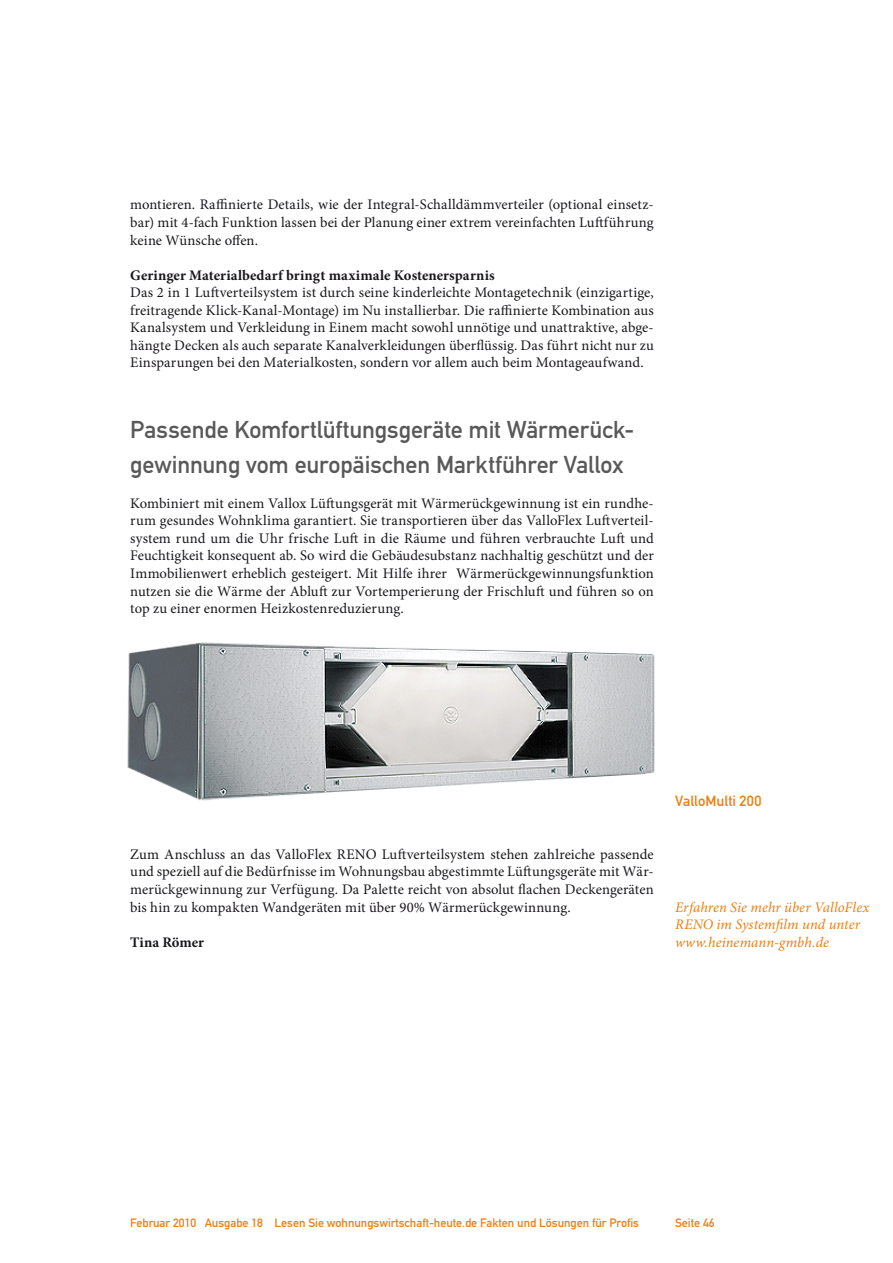
<style>
.page{position:relative;width:893px;height:1263px;background:#fff}
.page>*{position:absolute;margin:0;border:0;box-sizing:border-box;transform-origin:0 0}
.Überschrift_Grau{font:24px/35.1px "DIN Mittelschrift";letter-spacing:-.005em;color:#5a5959}
.Fließtext_erste_Zeil{font:14.7px/17.5px "Minion Pro";letter-spacing:.005em;color:#1a171c;text-align:justify}
.Zwischentext{font:italic 14.7px/17.5px "Minion Pro";letter-spacing:.005em;color:#ee7e11}
.AUTOR{font:700 14.7px "Minion Pro";letter-spacing:.005em;color:#1a171c}
.Bildunterschrift{font:14.7px "DIN Mittelschrift";letter-spacing:.005em;color:#ee7e11}
.t1{font:12px "DIN Mittelschrift";color:#ee7e11}
</style>
<div class="page">
<img style="left:127px;top:642px;width:528px;height:159px">
<p class="Fließtext_erste_Zeil" style="left:130px;top:196px;width:525px">montieren. Raffinierte Details, wie der Integral-Schalldämmverteiler (optional einsetz&shy;bar) mit 4-fach Funktion lassen bei der Planung einer extrem vereinfachten Luftführung keine Wünsche offen.</p>
<p class="AUTOR" style="left:130px;top:265px;width:366px">Geringer Materialbedarf bringt maximale Kostenersparnis</p>
<p class="Fließtext_erste_Zeil" style="left:130px;top:284px;width:525px">Das 2 in 1 Luftverteilsystem ist durch seine kinderleichte Montagetechnik (einzigartige, freitragende Klick-Kanal-Montage) im Nu installierbar. Die raffinierte Kombination aus Kanalsystem und Verkleidung in Einem macht sowohl unnötige und unattraktive, abge&shy;hängte Decken als auch separate Kanalverkleidungen überflüssig. Das führt nicht nur zu Einsparungen bei den Materialkosten, sondern vor allem auch beim Montageaufwand.</p>
<p class="Überschrift_Grau" style="left:130px;top:412px;width:505px">Passende Komfortlüftungsgeräte mit Wärmerück&shy;gewinnung vom europäischen Marktführer Vallox</p>
<p class="Fließtext_erste_Zeil" style="left:130px;top:494px;width:525px">Kombiniert mit einem Vallox Lüftungsgerät mit Wärmerückgewinnung ist ein rundhe&shy;rum gesundes Wohnklima garantiert. Sie transportieren über das ValloFlex Luftverteil&shy;system rund um die Uhr frische Luft in die Räume und führen verbrauchte Luft und Feuchtigkeit konsequent ab. So wird die Gebäudesubstanz nachhaltig geschützt und der Immobilienwert erheblich gesteigert. Mit Hilfe ihrer Wärmerückgewinnungsfunktion nutzen sie die Wärme der Abluft zur Vortemperierung der Frischluft und führen so on top zu einer enormen Heizkostenreduzierung.</p>
<p class="Fließtext_erste_Zeil" style="left:130px;top:845px;width:525px">Zum Anschluss an das ValloFlex RENO Luftverteilsystem stehen zahlreiche passende und speziell auf die Bedürfnisse im Wohnungsbau abgestimmte Lüftungsgeräte mit Wär&shy;merückgewinnung zur Verfügung. Da Palette reicht von absolut flachen Deckengeräten bis hin zu kompakten Wandgeräten mit über 90% Wärmerückgewinnung.</p>
<p class="AUTOR" style="left:130px;top:931px;width:75px">Tina Römer</p>
<p class="Bildunterschrift" style="left:675px;top:792px;width:88px">ValloMulti 200</p>
<p class="Zwischentext" style="left:675px;top:898px;width:196px">Erfahren Sie mehr über ValloFlex<br>RENO im Systemfilm und unter www.heinemann-gmbh.de</p>
<p class="t1" style="left:130px;top:1216px;width:510px">Februar 2010 Ausgabe 18 Lesen Sie wohnungswirtschaft-heute.de Fakten und Lösungen für Profis</p>
<p class="t1" style="left:675px;top:1216px;width:41px">Seite 46</p>
</div>
